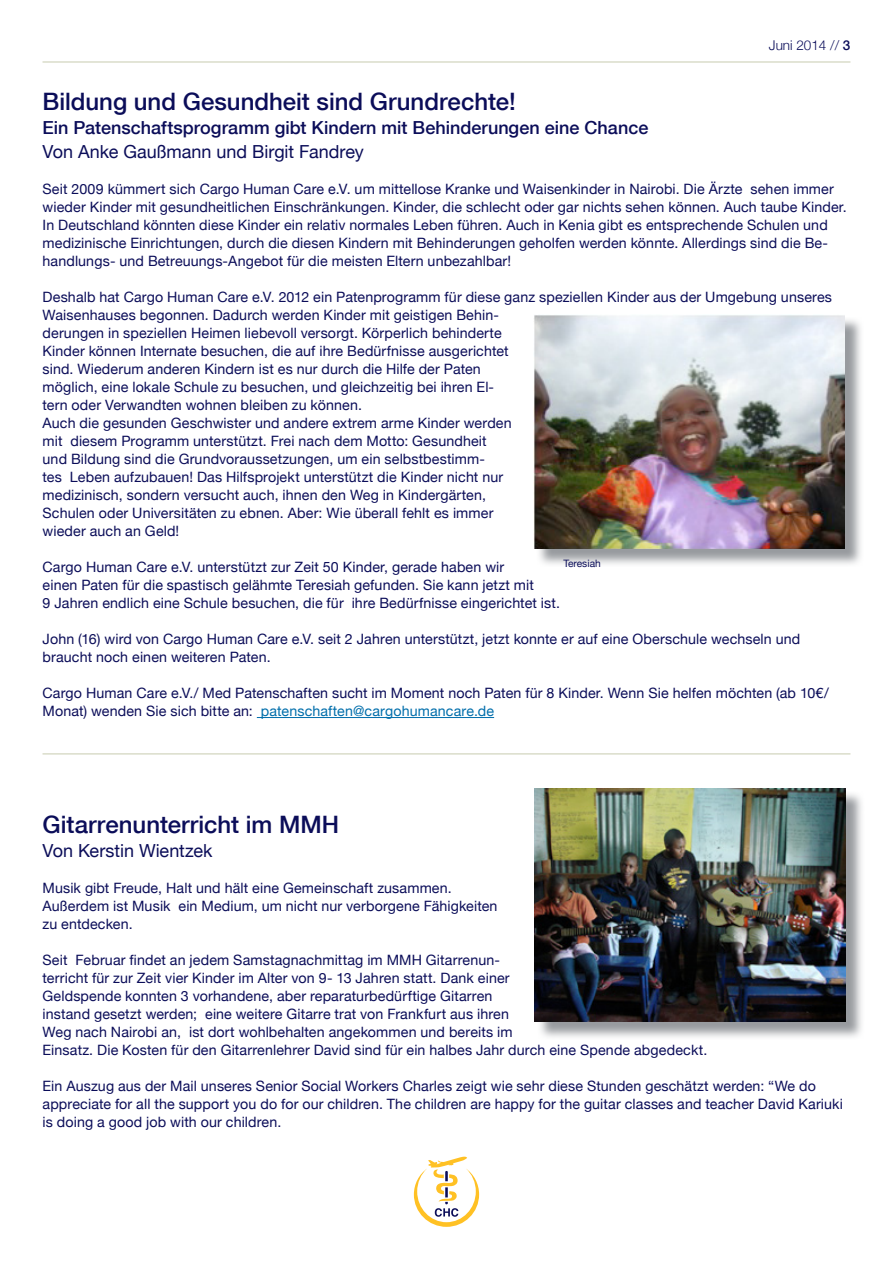
<style>
.page{position:relative;width:893px;height:1263px;background:#fff}
.page>*{position:absolute;margin:0;border:0;box-sizing:border-box;transform-origin:0 0}
.t1{font:500 24px "Helvetica Neue";color:#0b0d59}
.t2{font:500 18px "Helvetica Neue";color:#0b0d59}
.t3{font:18px "Helvetica Neue";color:#0b0d59}
.t4{font:14.25px/18px "Helvetica Neue";letter-spacing:.01em;color:#0b0d59}
.t5{font:300 13.5px "Helvetica Neue";color:#0b0d59}
.t6{font:10.2px "Helvetica Neue";color:#0b0d59}
.s1{font-weight:500}
.s2{color:#006eab}
</style>
<div class="page">
<hr style="left:257px;top:717px;width:237px;height:1px;background:#006eab">
<hr style="left:43px;top:753px;width:807px;height:2px;background:#dadcca">
<svg style="left:539px;top:317px;width:322px;height:247px;background:#b8babc"></svg>
<img style="left:534px;top:315px;width:310px;height:234px">
<svg style="left:540px;top:791px;width:322px;height:246px;background:#b7b9bb"></svg>
<img style="left:535px;top:789px;width:310px;height:233px">
<hr style="left:43px;top:61px;width:807px;height:2px;background:#dadcca">
<svg style="left:414px;top:1156px;width:65px;height:71px"></svg>
<p class="t5" style="left:769px;top:34px;width:83px">Juni 2014 // <span class="s1">3</span></p>
<h1 class="t1" style="left:43px;top:82px;width:475px">Bildung und Gesundheit sind Grundrechte!</h1>
<p class="t2" style="left:43px;top:113px;width:607px">Ein Patenschaftsprogramm gibt Kindern mit Behinderungen eine Chance</p>
<p class="t3" style="left:43px;top:136px;width:323px">Von Anke Gaußmann und Birgit Fandrey</p>
<p class="t4" style="left:43px;top:179px;width:806px">Seit 2009 kümmert sich Cargo Human Care e.V. um mittellose Kranke und Waisenkinder in Nairobi. Die Ärzte sehen immer wieder Kinder mit gesundheitlichen Einschränkungen. Kinder, die schlecht oder gar nichts sehen können. Auch taube Kinder.<br>In Deutschland könnten diese Kinder ein relativ normales Leben führen. Auch in Kenia gibt es entsprechende Schulen und medizinische Einrichtungen, durch die diesen Kindern mit Behinderungen geholfen werden könnte. Allerdings sind die Be&shy;handlungs- und Betreuungs-Angebot für die meisten Eltern unbezahlbar!</p>
<p class="t4" style="left:43px;top:287px;width:791px">Deshalb hat Cargo Human Care e.V. 2012 ein Patenprogramm für diese ganz speziellen Kinder aus der Umgebung unseres Waisenhauses begonnen. Dadurch werden Kinder mit geistigen Behin-<br>derungen in speziellen Heimen liebevoll versorgt. Körperlich behinderte<br>Kinder können Internate besuchen, die auf ihre Bedürfnisse ausgerichtet<br>sind. Wiederum anderen Kindern ist es nur durch die Hilfe der Paten<br>möglich, eine lokale Schule zu besuchen, und gleichzeitig bei ihren El-<br>tern oder Verwandten wohnen bleiben zu können.<br>Auch die gesunden Geschwister und andere extrem arme Kinder werden<br>mit diesem Programm unterstützt. Frei nach dem Motto: Gesundheit<br>und Bildung sind die Grundvoraussetzungen, um ein selbstbestimm-<br>tes Leben aufzubauen! Das Hilfsprojekt unterstützt die Kinder nicht nur<br>medizinisch, sondern versucht auch, ihnen den Weg in Kindergärten,<br>Schulen oder Universitäten zu ebnen. Aber: Wie überall fehlt es immer<br>wieder auch an Geld!</p>
<p class="t4" style="left:43px;top:557px;width:519px">Cargo Human Care e.V. unterstützt zur Zeit 50 Kinder, gerade haben wir<br>einen Paten für die spastisch gelähmte Teresiah gefunden. Sie kann jetzt mit<br>9 Jahren endlich eine Schule besuchen, die für ihre Bedürfnisse eingerichtet ist.</p>
<p class="t4" style="left:43px;top:629px;width:759px">John (16) wird von Cargo Human Care e.V. seit 2 Jahren unterstützt, jetzt konnte er auf eine Oberschule wechseln und braucht noch einen weiteren Paten.</p>
<p class="t4" style="left:43px;top:683px;width:788px">Cargo Human Care e.V./ Med Patenschaften sucht im Moment noch Paten für 8 Kinder. Wenn Sie helfen möchten (ab 10€/<br>Monat) wenden Sie sich bitte an: <span class="s2">patenschaften@cargohumancare.de</span></p>
<p class="t6" style="left:563px;top:554px;width:39px">Teresiah</p>
<h1 class="t1" style="left:43px;top:805px;width:298px">Gitarrenunterricht im MMH</h1>
<p class="t3" style="left:43px;top:835px;width:171px">Von Kerstin Wientzek</p>
<p class="t4" style="left:43px;top:878px;width:456px">Musik gibt Freude, Halt und hält eine Gemeinschaft zusammen.<br>Außerdem ist Musik ein Medium, um nicht nur verborgene Fähigkeiten zu entdecken.</p>
<p class="t4" style="left:43px;top:950px;width:666px">Seit Februar findet an jedem Samstagnachmittag im MMH Gitarrenun-<br>terricht für zur Zeit vier Kinder im Alter von 9- 13 Jahren statt. Dank einer<br>Geldspende konnten 3 vorhandene, aber reparaturbedürftige Gitarren<br>instand gesetzt werden; eine weitere Gitarre trat von Frankfurt aus ihren<br>Weg nach Nairobi an, ist dort wohlbehalten angekommen und bereits im<br>Einsatz. Die Kosten für den Gitarrenlehrer David sind für ein halbes Jahr durch eine Spende abgedeckt.</p>
<p class="t4" style="left:43px;top:1076px;width:802px">Ein Auszug aus der Mail unseres Senior Social Workers Charles zeigt wie sehr diese Stunden geschätzt werden: “We do appreciate for all the support you do for our children. The children are happy for the guitar classes and teacher David Kariuki is doing a good job with our children.</p>
</div>
